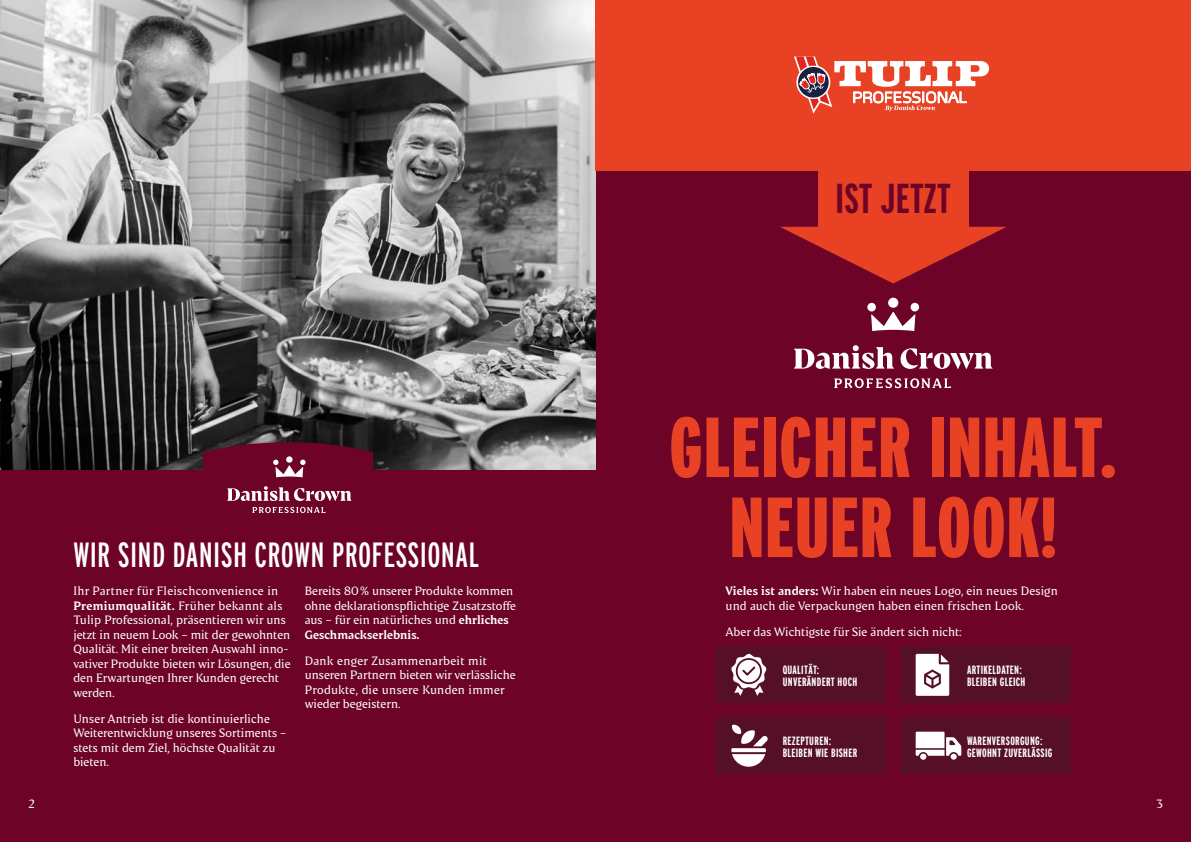
<style>
.page{position:relative;width:1191px;height:842px;background:#fff}
.page>*{position:absolute;margin:0;border:0;box-sizing:border-box;transform-origin:0 0}
.t1{font:900 85px/80px "Interstate Compressed";letter-spacing:.01em;color:#e84124;text-align:center}
.t2{font:700 41.8px "Interstate Compressed";letter-spacing:.005em;color:#6d0428}
.t3{font:35px "Interstate Compressed";letter-spacing:.01em;color:#fff}
.t4{font:12px/14.5px "Danish Crown Text";color:#fff}
.t5{font:700 12px/12px "Interstate Compressed";letter-spacing:.025em;color:#fff}
.s1{font-weight:700}
</style>
<div class="page">
<div style="left:595px;top:0;width:596px;height:842px;background:#6d0428"></div>
<img style="left:0;top:0;width:595px;height:471px">
<div style="left:0;top:471px;width:595px;height:371px;background:#6d0428"></div>
<svg style="left:203px;top:442px;width:170px;height:59px"></svg>
<svg style="left:252px;top:507px;width:73px;height:6px"></svg>
<div style="left:595px;top:0;width:596px;height:170px;background:#e84124"></div>
<div style="left:818px;top:170px;width:150px;height:57px;background:#e84124"></div>
<svg style="left:780px;top:227px;width:226px;height:56px"></svg>
<div style="left:716px;top:717px;width:170px;height:57px;background:#551028"></div>
<svg style="left:731px;top:725px;width:37px;height:42px"></svg>
<div style="left:716px;top:646px;width:170px;height:57px;background:#551028"></div>
<svg style="left:731px;top:654px;width:35px;height:42px"></svg>
<div style="left:900px;top:717px;width:170px;height:57px;background:#551028"></div>
<svg style="left:915px;top:732px;width:46px;height:28px"></svg>
<div style="left:900px;top:646px;width:170px;height:57px;background:#551028"></div>
<svg style="left:915px;top:654px;width:34px;height:42px"></svg>
<div style="left:910px;top:303px;width:9px;height:8px;background:#fff;border-radius:50%"></div>
<div style="left:867px;top:303px;width:9px;height:8px;background:#fff;border-radius:50%"></div>
<div style="left:888px;top:298px;width:10px;height:10px;background:#fff;border-radius:50%"></div>
<svg style="left:871px;top:312px;width:44px;height:19px"></svg>
<svg style="left:900px;top:348px;width:92px;height:21px"></svg>
<svg style="left:794px;top:345px;width:100px;height:24px"></svg>
<svg style="left:834px;top:378px;width:117px;height:10px"></svg>
<svg style="left:794px;top:56px;width:195px;height:58px"></svg>
<h3 class="t3" style="left:73px;top:535px;width:407px">WIR SIND DANISH CROWN PROFESSIONAL</h3>
<p class="t4" style="left:73px;top:584px;width:219px">Ihr Partner für Fleischconvenience in <span class="s1">Premiumqualität.</span> Früher bekannt als Tulip Professional, präsentieren wir uns jetzt in neuem Look – mit der gewohnten Qualität. Mit einer breiten Auswahl inno&shy;vativer Produkte bieten wir Lösungen, die den Erwartungen Ihrer Kunden gerecht werden.</p>
<p class="t4" style="left:73px;top:711px;width:214px">Unser Antrieb ist die kontinuierliche<br>Weiterentwicklung unseres Sortiments – stets mit dem Ziel, höchste Qualität zu bieten.</p>
<p class="t4" style="left:305px;top:584px;width:213px">Bereits 80% unserer Produkte kommen ohne deklarationspflichtige Zusatzstoffe aus – für ein natürliches und <span class="s1">ehrliches Geschmackserlebnis.</span></p>
<p class="t4" style="left:305px;top:653px;width:212px">Dank enger Zusammenarbeit mit unseren Partnern bieten wir verlässliche<br>Produkte, die unsere Kunden immer wieder begeistern.</p>
<h2 class="t2" style="left:835px;top:175px;width:117px">IST JETZT</h2>
<h1 class="t1" style="left:669px;top:407px;width:449px">GLEICHER INHALT.<br>NEUER LOOK!</h1>
<p class="t4" style="left:725px;top:584px;width:334px"><span class="s1">Vieles ist anders:</span> Wir haben ein neues Logo, ein neues Design und auch die Verpackungen haben einen frischen Look.</p>
<p class="t4" style="left:725px;top:624px;width:238px">Aber das Wichtigste für Sie ändert sich nicht:</p>
<p class="t5" style="left:782px;top:663px;width:76px">QUALITÄT:<br>UNVERÄNDERT HOCH</p>
<p class="t5" style="left:782px;top:734px;width:76px">REZEPTUREN:<br>BLEIBEN WIE BISHER</p>
<p class="t5" style="left:967px;top:663px;width:60px">ARTIKELDATEN:<br>BLEIBEN GLEICH</p>
<p class="t5" style="left:967px;top:734px;width:87px">WARENVERSORGUNG:<br>GEWOHNT ZUVERLÄSSIG</p>
<p class="t4" style="left:28px;top:796px;width:8px">2</p>
<p class="t4" style="left:1156px;top:796px;width:8px">3</p>
</div>
